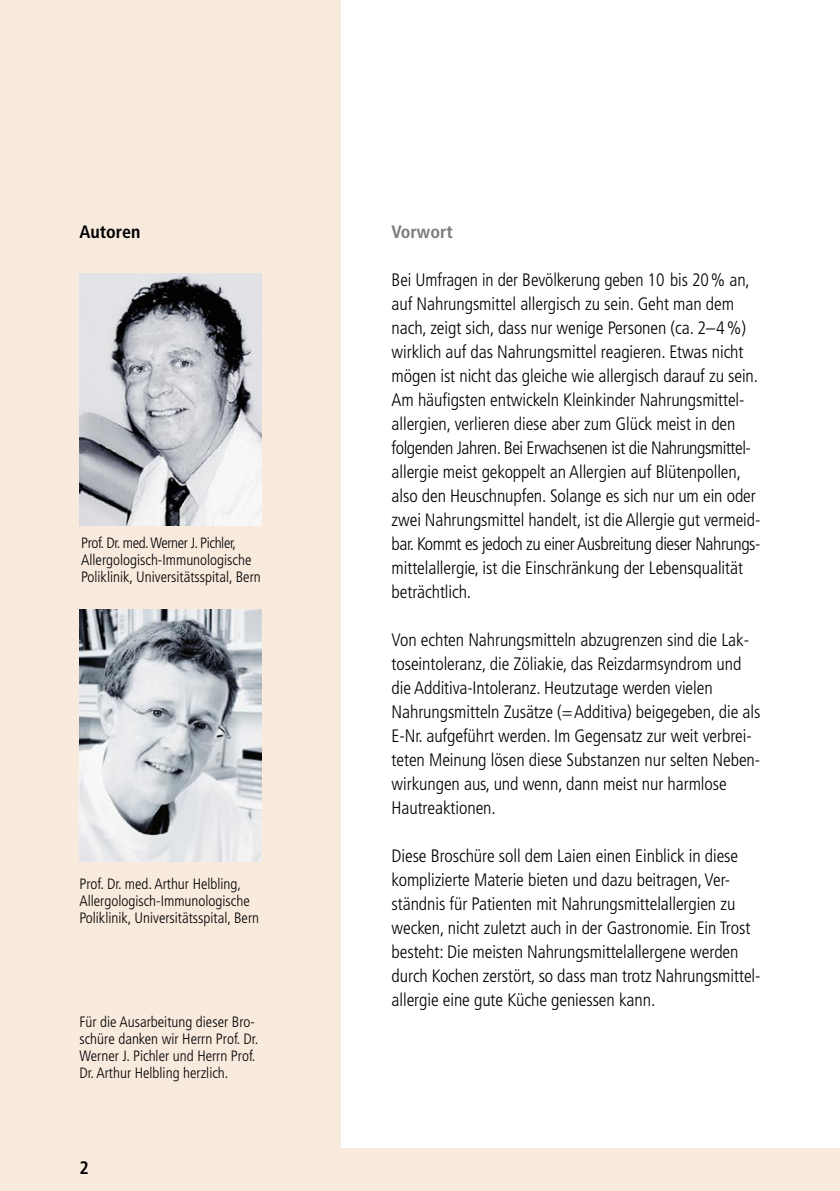
<style>
.page{position:relative;width:840px;height:1191px;background:#fff}
.page>*{position:absolute;margin:0;border:0;box-sizing:border-box;transform-origin:0 0}
._05_gs{font:300 condensed 18px/24px "Frutiger";letter-spacing:-.005em;color:#000}
._04a_ut{font:700 condensed 18px "Frutiger";color:#7c7c7c}
._02_ut_Autor{font:700 condensed 18px "Frutiger";color:#000}
._98_Pagina{font:700 condensed 18px "Frutiger";color:#000}
._03_gs_Autor_Dank{font:300 condensed 15px/17px "Frutiger";color:#000}
</style>
<div class="page">
<div style="left:0;top:1148px;width:839px;height:43px;background:#f8eadd"></div>
<hr style="left:839px;top:1148px;width:1px;height:43px;background:#f8eadd">
<div style="left:0;top:0;width:340px;height:1156px;background:#f8eadd"></div>
<img style="left:79px;top:273px;width:182px;height:253px">
<img style="left:79px;top:609px;width:182px;height:253px">
<p class="_02_ut_Autor" style="left:79px;top:221px;width:62px">Autoren</p>
<p class="_03_gs_Autor_Dank" style="left:81px;top:534px;width:181px">Prof. Dr. med. Werner J. Pichler,<br>Allergologisch-Immunologische<br>Poliklinik, Universitätsspital, Bern</p>
<p class="_03_gs_Autor_Dank" style="left:79px;top:875px;width:181px">Prof. Dr. med. Arthur Helbling,<br>Allergologisch-Immunologische<br>Poliklinik, Universitätsspital, Bern</p>
<p class="_03_gs_Autor_Dank" style="left:79px;top:1013px;width:180px">Für die Ausarbeitung dieser Bro&shy;schüre danken wir Herrn Prof. Dr.<br>Werner J. Pichler und Herrn Prof.<br>Dr. Arthur Helbling herzlich.</p>
<p class="_98_Pagina" style="left:79px;top:1157px;width:11px">2</p>
<p class="_04a_ut" style="left:391px;top:221px;width:63px">Vorwort</p>
<p class="_05_gs" style="left:391px;top:268px;width:370px">Bei Umfragen in der Bevölkerung geben 10 bis 20 % an, auf Nahrungsmittel allergisch zu sein. Geht man dem nach, zeigt sich, dass nur wenige Personen (ca. 2–4 %) wirklich auf das Nahrungsmittel reagieren. Etwas nicht mögen ist nicht das gleiche wie allergisch darauf zu sein.<br>Am häufigsten entwickeln Kleinkinder Nahrungsmittel&shy;allergien, verlieren diese aber zum Glück meist in den folgenden Jahren. Bei Erwachsenen ist die Nahrungsmittel&shy;allergie meist gekoppelt an Allergien auf Blütenpollen, also den Heuschnupfen. Solange es sich nur um ein oder zwei Nahrungsmittel handelt, ist die Allergie gut vermeid&shy;bar. Kommt es jedoch zu einer Ausbreitung dieser Nahrungs&shy;mittelallergie, ist die Einschränkung der Lebensqualität beträchtlich.</p>
<p class="_05_gs" style="left:391px;top:628px;width:370px">Von echten Nahrungsmitteln abzugrenzen sind die Lak&shy;toseintoleranz, die Zöliakie, das Reizdarmsyndrom und die Additiva-Intoleranz. Heutzutage werden vielen Nahrungsmitteln Zusätze (=Additiva) beigegeben, die als E-Nr. aufgeführt werden. Im Gegensatz zur weit verbrei&shy;teten Meinung lösen diese Substanzen nur selten Neben&shy;wirkungen aus, und wenn, dann meist nur harmlose Hautreaktionen.</p>
<p class="_05_gs" style="left:391px;top:844px;width:370px">Diese Broschüre soll dem Laien einen Einblick in diese komplizierte Materie bieten und dazu beitragen, Ver&shy;ständnis für Patienten mit Nahrungsmittelallergien zu wecken, nicht zuletzt auch in der Gastronomie. Ein Trost besteht: Die meisten Nahrungsmittelallergene werden durch Kochen zerstört, so dass man trotz Nahrungsmittel&shy;allergie eine gute Küche geniessen kann.</p>
</div>
